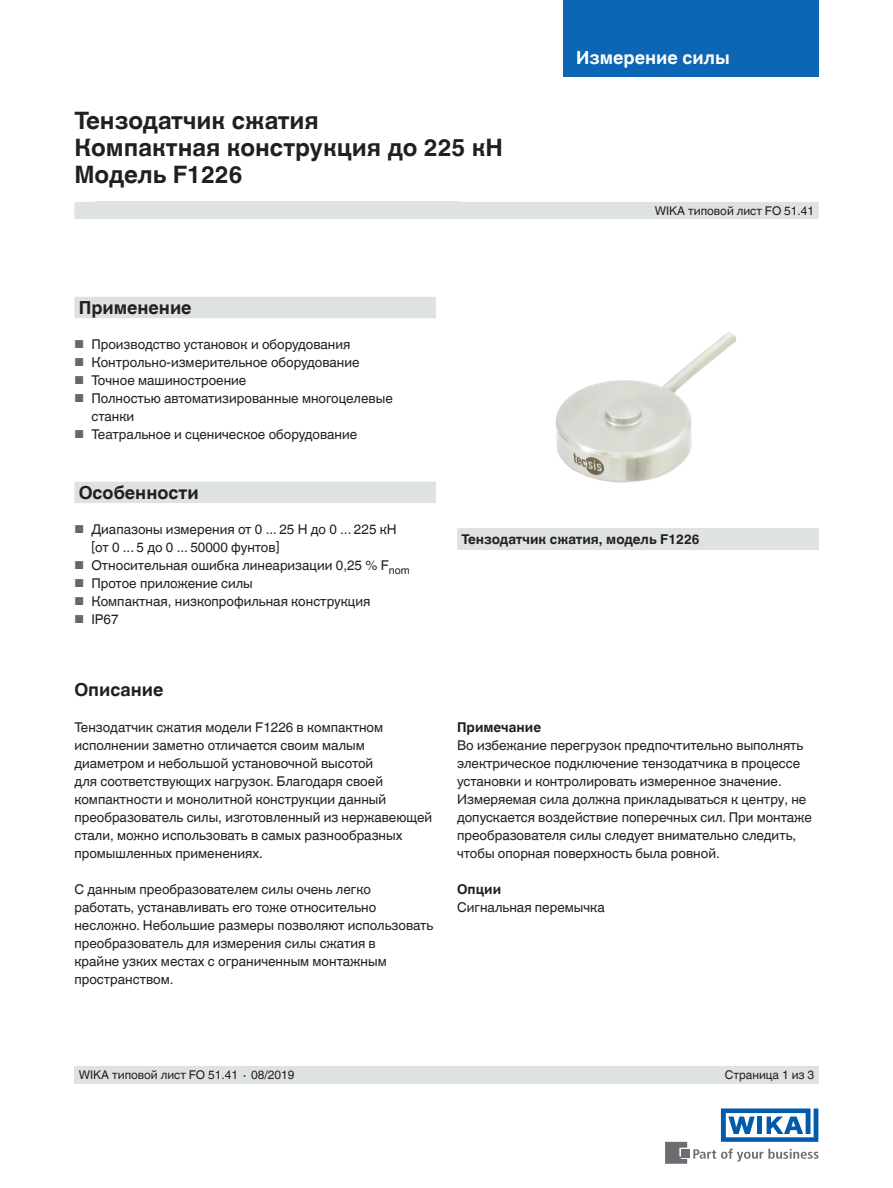
<style>
.page{position:relative;width:893px;height:1188px;background:#fff}
.page>*{position:absolute;margin:0;border:0;box-sizing:border-box;transform-origin:0 0}
.t1{font:700 24px/27px "Helvetica World";color:#231f20}
.t2{font:700 18px "Helvetica World";color:#231f20}
.t3{font:700 18px "Helvetica World";color:#fff}
.t4{font:13.5px/18px "Helvetica World";color:#231f20}
.t5{font:700 13.5px "Helvetica World";color:#231f20}
.t6{font:12px "Helvetica World";color:#231f20}
.s1{font-size:11.55px;color:#64686b}
</style>
<div class="page">
<svg style="left:693px;top:1149px;width:126px;height:13px"></svg>
<div style="left:682px;top:1150px;width:8px;height:8px;background:#6c6d70"></div>
<svg style="left:665px;top:1142px;width:22px;height:22px"></svg>
<svg style="left:721px;top:1108px;width:97px;height:34px"></svg>
<div style="left:563px;top:0;width:256px;height:77px;background:#0d66b3"></div>
<div style="left:74px;top:202px;width:745px;height:17px;background:#dfe2e2"></div>
<div style="left:96px;top:202px;width:363px;height:17px;background:#dfe2e2"></div>
<div style="left:74px;top:1066px;width:745px;height:18px;background:#dfe2e2"></div>
<img style="left:555px;top:332px;width:182px;height:151px">
<svg style="left:74px;top:297px;width:362px;height:206px"></svg>
<div style="left:457px;top:529px;width:362px;height:21px;background:#dfe2e2"></div>
<h1 class="t1" style="left:74px;top:107px;width:430px">Тензодатчик сжатия<br>Компактная конструкция до 225 кН<br>Модель F1226</h1>
<h2 class="t2" style="left:79px;top:297px;width:114px">Применение</h2>
<p class="t4" style="left:74px;top:336px;width:277px"><span class="s1">■</span> Производство установок и оборудования</p>
<p class="t4" style="left:74px;top:354px;width:287px"><span class="s1">■</span> Контрольно-измерительное оборудование</p>
<p class="t4" style="left:74px;top:372px;width:174px"><span class="s1">■</span> Точное машиностроение</p>
<p class="t4" style="left:91px;top:390px;width:303px;text-indent:-17px"><span class="s1">■</span> Полностью автоматизированные многоцелевые станки</p>
<p class="t4" style="left:74px;top:426px;width:284px"><span class="s1">■</span> Театральное и сценическое оборудование</p>
<h2 class="t3" style="left:576px;top:47px;width:155px">Измерение силы</h2>
<p class="t6" style="left:655px;top:204px;width:161px">WIKA типовой лист FO 51.41</p>
<h2 class="t2" style="left:79px;top:482px;width:122px">Особенности</h2>
<p class="t4" style="left:91px;top:520px;width:307px;text-indent:-17px"><span class="s1">■</span> Диапазоны измерения от 0 ... 25 Н до 0 ... 225 кН [от 0 ... 5 до 0 ... 50000 фунтов]</p>
<p class="t4" style="left:74px;top:556px;width:337px"><span class="s1">■</span> Относительная ошибка линеаризации 0,25 % F<sub>nom</sub></p>
<p class="t4" style="left:74px;top:574px;width:180px"><span class="s1">■</span> Протое приложение силы</p>
<p class="t4" style="left:74px;top:592px;width:298px"><span class="s1">■</span> Компактная, низкопрофильная конструкция</p>
<p class="t4" style="left:74px;top:610px;width:46px"><span class="s1">■</span> IP67</p>
<h2 class="t2" style="left:74px;top:679px;width:91px">Описание</h2>
<p class="t4" style="left:74px;top:719px;width:359px">Тензодатчик сжатия модели F1226 в компактном исполнении заметно отличается своим малым диаметром и небольшой установочной высотой<br>для соответствующих нагрузок. Благодаря своей компактности и монолитной конструкции данный преобразователь силы, изготовленный из нержавеющей стали, можно использовать в самых разнообразных промышленных применениях.</p>
<p class="t4" style="left:74px;top:881px;width:360px">С данным преобразователем силы очень легко работать, устанавливать его тоже относительно несложно. Небольшие размеры позволяют использовать преобразователь для измерения силы сжатия в<br>крайне узких местах с ограниченным монтажным пространством.</p>
<p class="t5" style="left:461px;top:532px;width:240px">Тензодатчик сжатия, модель F1226</p>
<p class="t5" style="left:457px;top:720px;width:85px">Примечание</p>
<p class="t4" style="left:457px;top:737px;width:356px">Во избежание перегрузок предпочтительно выполнять электрическое подключение тензодатчика в процессе установки и контролировать измеренное значение.<br>Измеряемая сила должна прикладываться к центру, не допускается воздействие поперечных сил. При монтаже преобразователя силы следует внимательно следить, чтобы опорная поверхность была ровной.</p>
<p class="t5" style="left:457px;top:882px;width:46px">Опции</p>
<p class="t4" style="left:457px;top:899px;width:149px">Сигнальная перемычка</p>
<p class="t6" style="left:79px;top:1068px;width:217px">WIKA типовой лист FO 51.41 ∙ 08/2019</p>
<p class="t6" style="left:725px;top:1068px;width:91px">Страница 1 из 3</p>
</div>
